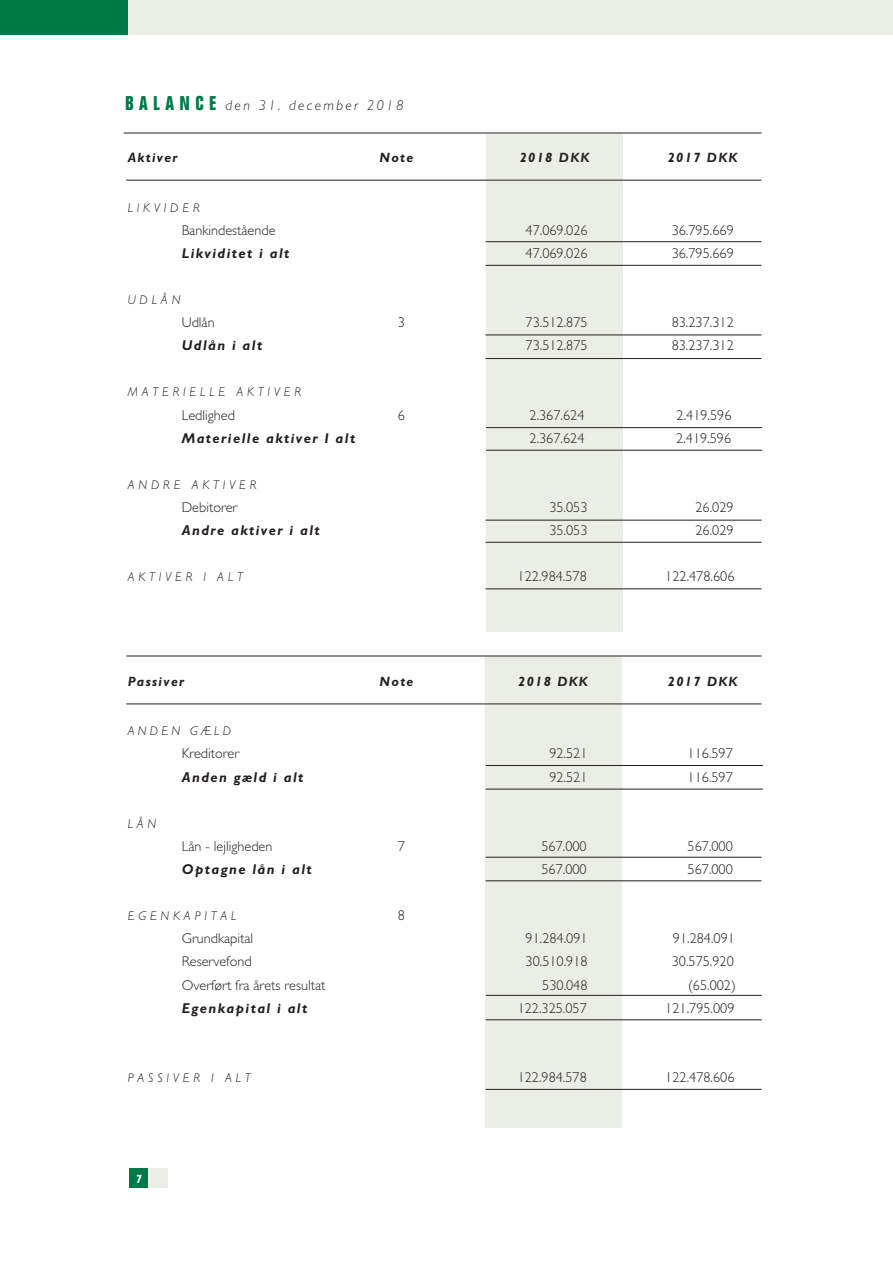
<style>
.page{position:relative;width:893px;height:1263px;background:#fff}
.page>*{position:absolute;margin:0;border:0;box-sizing:border-box;transform-origin:0 0}
.t1{font:300 14.25px "Gill Sans IS";color:#241f1f}
.t2{font:italic 700 14.25px "Gill Sans IS";letter-spacing:.1em;color:#241f1f}
.t3{font:italic 300 14.25px "Gill Sans IS";letter-spacing:.165em;color:#241f1f}
.t4{font:italic 700 13.5px "Gill Sans IS";letter-spacing:.1em;color:#241f1f}
.t5{font:italic 300 12.75px "Gill Sans IS";letter-spacing:.3em;color:#241f1f}
.t6{font:italic 300 12.75px "Gill Sans IS";letter-spacing:.25em;color:#241f1f}
.t7{font:italic 700 12px "Gill Sans IS";color:#fff}
.s1{font-family:"Folio IS";font-weight:700;font-style:normal;font-stretch:condensed;font-size:19.5px;color:#007a47}
</style>
<div class="page">
<div style="left:0;top:0;width:893px;height:34px;background:#ebeee7"></div>
<div style="left:0;top:0;width:128px;height:34px;background:#007a47"></div>
<div style="left:129px;top:1168px;width:19px;height:19px;background:#007a47"></div>
<div style="left:148px;top:1168px;width:19px;height:19px;background:#ebeee7"></div>
<div style="left:486px;top:134px;width:136px;height:497px;background:#ebeee7"></div>
<hr style="left:486px;top:241px;width:275px;height:1px;background:#241f1f">
<hr style="left:486px;top:265px;width:275px;height:1px;background:#241f1f">
<hr style="left:126px;top:180px;width:635px;height:1px;background:#241f1f">
<div style="left:486px;top:656px;width:136px;height:471px;background:#ebeee7"></div>
<hr style="left:126px;top:656px;width:635px;height:1px;background:#241f1f">
<hr style="left:126px;top:704px;width:635px;height:1px;background:#241f1f">
<hr style="left:486px;top:335px;width:275px;height:1px;background:#241f1f">
<hr style="left:486px;top:358px;width:275px;height:1px;background:#241f1f">
<hr style="left:486px;top:765px;width:277px;height:1px;background:#241f1f">
<hr style="left:486px;top:789px;width:277px;height:1px;background:#241f1f">
<hr style="left:486px;top:857px;width:275px;height:1px;background:#241f1f">
<hr style="left:486px;top:880px;width:275px;height:1px;background:#241f1f">
<hr style="left:486px;top:1089px;width:275px;height:1px;background:#241f1f">
<hr style="left:486px;top:589px;width:275px;height:1px;background:#241f1f">
<hr style="left:486px;top:520px;width:275px;height:1px;background:#241f1f">
<hr style="left:486px;top:542px;width:275px;height:1px;background:#241f1f">
<hr style="left:124px;top:133px;width:638px;height:1px;background:#241f1f">
<hr style="left:486px;top:427px;width:276px;height:1px;background:#241f1f">
<hr style="left:486px;top:450px;width:276px;height:1px;background:#241f1f">
<hr style="left:486px;top:995px;width:276px;height:1px;background:#241f1f">
<hr style="left:486px;top:1019px;width:276px;height:1px;background:#241f1f">
<p class="t3" style="left:125px;top:98px;width:280px"><span class="s1">BALANCE</span> den 31. december 2018</p>
<p class="t4" style="left:128px;top:150px;width:51px">Aktiver</p>
<p class="t4" style="left:379px;top:150px;width:36px">Note</p>
<p class="t4" style="left:520px;top:150px;width:71px">2018 DKK</p>
<p class="t4" style="left:668px;top:150px;width:71px">2017 DKK</p>
<p class="t5" style="left:128px;top:200px;width:73px">LIKVIDER</p>
<p class="t1" style="left:182px;top:222px;width:95px">Bankindestående</p>
<p class="t1" style="left:526px;top:222px;width:64px">47.069.026</p>
<p class="t1" style="left:672px;top:222px;width:64px">36.795.669</p>
<p class="t2" style="left:182px;top:245px;width:109px">Likviditet i alt</p>
<p class="t1" style="left:526px;top:245px;width:64px">47.069.026</p>
<p class="t1" style="left:672px;top:245px;width:64px">36.795.669</p>
<p class="t5" style="left:128px;top:293px;width:54px">UDLÅN</p>
<p class="t1" style="left:182px;top:314px;width:34px">Udlån</p>
<p class="t1" style="left:398px;top:314px;width:9px">3</p>
<p class="t1" style="left:526px;top:314px;width:64px">73.512.875</p>
<p class="t1" style="left:672px;top:314px;width:64px">83.237.312</p>
<p class="t2" style="left:182px;top:337px;width:82px">Udlån i alt</p>
<p class="t1" style="left:526px;top:337px;width:64px">73.512.875</p>
<p class="t1" style="left:672px;top:337px;width:64px">83.237.312</p>
<p class="t5" style="left:128px;top:385px;width:175px">MATERIELLE AKTIVER</p>
<p class="t1" style="left:182px;top:407px;width:55px">Ledlighed</p>
<p class="t1" style="left:398px;top:407px;width:9px">6</p>
<p class="t1" style="left:529px;top:407px;width:56px">2.367.624</p>
<p class="t1" style="left:677px;top:407px;width:56px">2.419.596</p>
<p class="t2" style="left:182px;top:430px;width:175px">Materielle aktiver I alt</p>
<p class="t1" style="left:529px;top:430px;width:56px">2.367.624</p>
<p class="t1" style="left:676px;top:430px;width:56px">2.419.596</p>
<p class="t5" style="left:128px;top:477px;width:130px">ANDRE AKTIVER</p>
<p class="t1" style="left:182px;top:499px;width:57px">Debitorer</p>
<p class="t1" style="left:549px;top:499px;width:40px">35.053</p>
<p class="t1" style="left:695px;top:499px;width:40px">26.029</p>
<p class="t2" style="left:182px;top:522px;width:139px">Andre aktiver i alt</p>
<p class="t1" style="left:549px;top:522px;width:40px">35.053</p>
<p class="t1" style="left:695px;top:522px;width:40px">26.029</p>
<p class="t5" style="left:128px;top:570px;width:117px">AKTIVER I ALT</p>
<p class="t1" style="left:518px;top:568px;width:71px">122.984.578</p>
<p class="t1" style="left:665px;top:568px;width:71px">122.478.606</p>
<p class="t4" style="left:128px;top:674px;width:58px">Passiver</p>
<p class="t4" style="left:379px;top:674px;width:36px">Note</p>
<p class="t4" style="left:518px;top:674px;width:71px">2018 DKK</p>
<p class="t4" style="left:668px;top:674px;width:71px">2017 DKK</p>
<p class="t6" style="left:128px;top:724px;width:105px">ANDEN GÆLD</p>
<p class="t1" style="left:182px;top:746px;width:59px">Kreditorer</p>
<p class="t1" style="left:549px;top:746px;width:40px">92.521</p>
<p class="t1" style="left:688px;top:746px;width:47px">116.597</p>
<p class="t2" style="left:182px;top:768px;width:123px">Anden gæld i alt</p>
<p class="t1" style="left:549px;top:769px;width:40px">92.521</p>
<p class="t1" style="left:688px;top:769px;width:47px">116.597</p>
<p class="t5" style="left:128px;top:816px;width:30px">LÅN</p>
<p class="t1" style="left:182px;top:838px;width:92px">Lån - lejligheden</p>
<p class="t1" style="left:398px;top:838px;width:9px">7</p>
<p class="t1" style="left:541px;top:838px;width:47px">567.000</p>
<p class="t1" style="left:688px;top:838px;width:47px">567.000</p>
<p class="t2" style="left:182px;top:861px;width:131px">Optagne lån i alt</p>
<p class="t1" style="left:541px;top:861px;width:47px">567.000</p>
<p class="t1" style="left:688px;top:861px;width:47px">567.000</p>
<p class="t5" style="left:128px;top:909px;width:110px">EGENKAPITAL</p>
<p class="t1" style="left:398px;top:907px;width:9px">8</p>
<p class="t1" style="left:182px;top:930px;width:73px">Grundkapital</p>
<p class="t1" style="left:526px;top:930px;width:64px">91.284.091</p>
<p class="t1" style="left:673px;top:930px;width:64px">91.284.091</p>
<p class="t1" style="left:182px;top:954px;width:71px">Reservefond</p>
<p class="t1" style="left:526px;top:954px;width:64px">30.510.918</p>
<p class="t1" style="left:672px;top:954px;width:64px">30.575.920</p>
<p class="t1" style="left:182px;top:977px;width:145px">Overført fra årets resultat</p>
<p class="t1" style="left:542px;top:977px;width:47px">530.048</p>
<p class="t1" style="left:688px;top:977px;width:49px">(65.002)</p>
<p class="t2" style="left:182px;top:999px;width:127px">Egenkapital i alt</p>
<p class="t1" style="left:518px;top:1000px;width:71px">122.325.057</p>
<p class="t1" style="left:665px;top:1000px;width:71px">121.795.009</p>
<p class="t5" style="left:128px;top:1070px;width:124px">PASSIVER I ALT</p>
<p class="t1" style="left:518px;top:1069px;width:71px">122.984.578</p>
<p class="t1" style="left:665px;top:1069px;width:71px">122.478.606</p>
<p class="t7" style="left:136px;top:1171px;width:8px">7</p>
</div>
